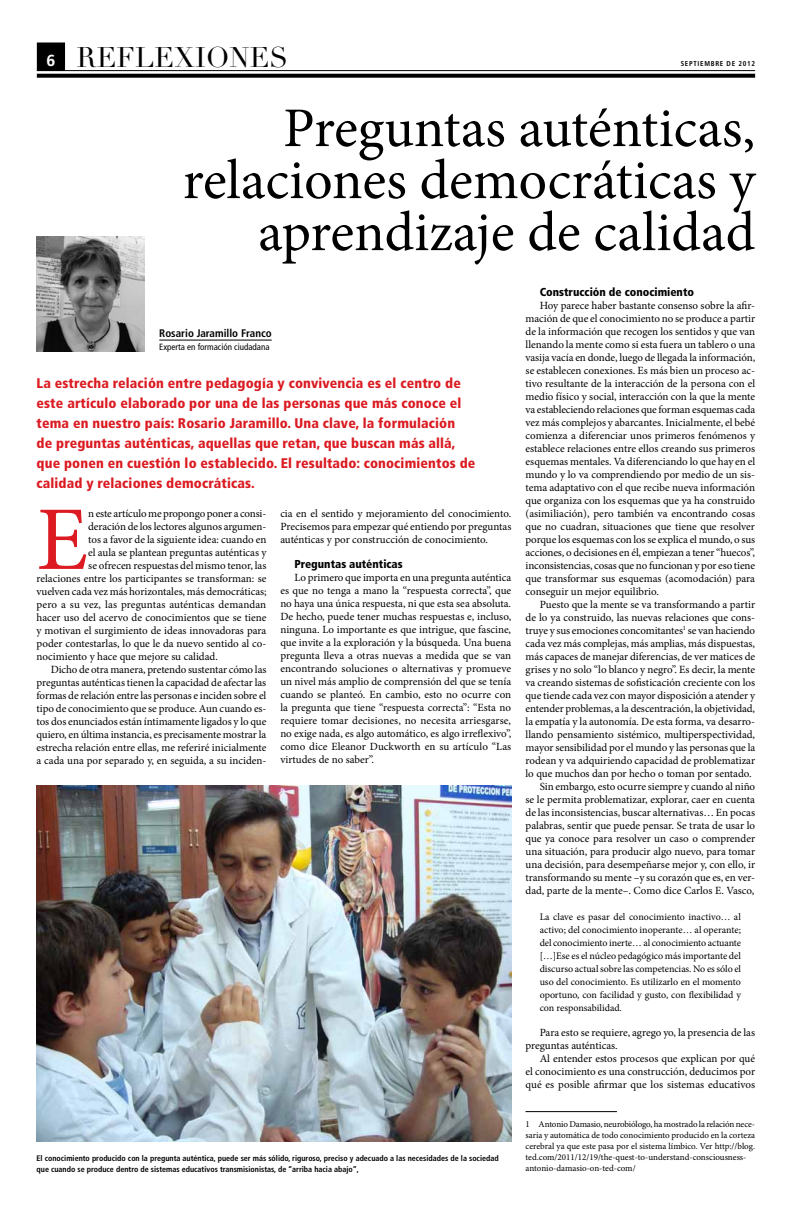
<style>
.page{position:relative;width:792px;height:1219px;background:#fff}
.page>*{position:absolute;margin:0;border:0;box-sizing:border-box;transform-origin:0 0}
.t1{font:91px "Minion Pro";color:#db1a21}
.t2{font:56px/52px "Minion Pro";color:#000;text-align:right}
.t3{font:28px "Didot LT Std";color:#000}
.t4{font:700 16px "Frutiger LT Std";color:#fff}
.t5{font:900 condensed 14px/20px "Frutiger LT Std";letter-spacing:.01em;color:#db1a21}
.t6{font:900 condensed 11.5px "Frutiger LT Std";color:#000}
.t7{font:11px/13px "Minion Pro";letter-spacing:-.005em;color:#000;text-align:justify}
.t8{font:700 condensed 11px "Frutiger LT Std";color:#000}
.t9{font:10px/13px "Minion Pro";color:#000;text-align:justify}
.t10{font:9px/11px "Minion Pro";letter-spacing:-.005em;color:#000}
.t11{font:condensed 9px "Frutiger LT Std";color:#000}
.t12{font:700 condensed 8px/11px "Frutiger LT Std";color:#000}
.t13{font:700 condensed 7px "Frutiger LT Std";letter-spacing:.1em;color:#000}
</style>
<div class="page">
<hr style="left:37px;top:70px;width:718px;height:1px;background:#000">
<div style="left:37px;top:43px;width:28px;height:27px;background:#000"></div>
<svg style="left:37px;top:74px;width:718px;height:4px;background:#121212"></svg>
<hr style="left:159px;top:340px;width:113px;height:1px;background:#000">
<img style="left:37px;top:786px;width:474px;height:356px">
<hr style="left:526px;top:1111px;width:91px;height:1px;background:#000">
<img style="left:37px;top:237px;width:108px;height:115px">
<h3 class="t3" style="left:77px;top:40px;width:213px">REFLEXIONES</h3>
<h3 class="t4" style="left:46px;top:51px;width:10px">6</h3>
<p class="t13" style="left:681px;top:60px;width:76px">septiembre de 2012</p>
<h2 class="t2" style="left:183px;top:102px;width:574px">Preguntas auténticas, relaciones democráticas y aprendizaje de calidad</h2>
<p class="t8" style="left:159px;top:327px;width:114px">Rosario Jaramillo Franco</p>
<p class="t11" style="left:159px;top:342px;width:112px">Experta en formación ciudadana</p>
<p class="t5" style="left:37px;top:373px;width:440px">La estrecha relación entre pedagogía y convivencia es el centro de este artículo elaborado por una de las personas que más conoce el tema en nuestro país: Rosario Jaramillo. Una clave, la formulación<br>de preguntas auténticas, aquellas que retan, que buscan más allá, que ponen en cuestión lo establecido. El resultado: conocimientos de calidad y relaciones democráticas.</p>
<h1 class="t1" style="left:37px;top:479px;width:53px">E</h1>
<p class="t7" style="left:88px;top:507px;width:180px">n este artículo me propongo poner a consi-</p>
<p class="t7" style="left:88px;top:520px;width:180px">deración de los lectores algunos argumen-</p>
<p class="t7" style="left:88px;top:533px;width:180px">tos a favor de la siguiente idea: cuando en</p>
<p class="t7" style="left:88px;top:546px;width:180px">el aula se plantean preguntas auténticas y</p>
<p class="t7" style="left:88px;top:559px;width:180px">se ofrecen respuestas del mismo tenor, las</p>
<p class="t7" style="left:37px;top:572px;width:231px">relaciones entre los participantes se transforman: se</p>
<p class="t7" style="left:37px;top:585px;width:232px">vuelven cada vez más horizontales, más democráticas;</p>
<p class="t7" style="left:37px;top:598px;width:231px">pero a su vez, las preguntas auténticas demandan</p>
<p class="t7" style="left:37px;top:611px;width:231px">hacer uso del acervo de conocimientos que se tiene</p>
<p class="t7" style="left:37px;top:624px;width:231px">y motivan el surgimiento de ideas innovadoras para</p>
<p class="t7" style="left:37px;top:637px;width:231px">poder contestarlas, lo que le da nuevo sentido al co-</p>
<p class="t7" style="left:37px;top:650px;width:183px">nocimiento y hace que mejore su calidad.</p>
<p class="t7" style="left:51px;top:663px;width:217px">Dicho de otra manera, pretendo sustentar cómo las</p>
<p class="t7" style="left:37px;top:676px;width:231px">preguntas auténticas tienen la capacidad de afectar las</p>
<p class="t7" style="left:37px;top:689px;width:231px">formas de relación entre las personas e inciden sobre el</p>
<p class="t7" style="left:37px;top:702px;width:231px">tipo de conocimiento que se produce. Aun cuando es-</p>
<p class="t7" style="left:37px;top:715px;width:231px">tos dos enunciados están íntimamente ligados y lo que</p>
<p class="t7" style="left:37px;top:728px;width:231px">quiero, en última instancia, es precisamente mostrar la</p>
<p class="t7" style="left:37px;top:741px;width:231px">estrecha relación entre ellas, me referiré inicialmente</p>
<p class="t7" style="left:37px;top:754px;width:231px">a cada una por separado y, en seguida, a su inciden-</p>
<p class="t7" style="left:280px;top:507px;width:233px">cia en el sentido y mejoramiento del conocimiento.<br>Precisemos para empezar qué entiendo por preguntas auténticas y por construcción de conocimiento.</p>
<p class="t6" style="left:294px;top:557px;width:110px">Preguntas auténticas</p>
<p class="t7" style="left:280px;top:571px;width:232px;text-indent:14px">Lo primero que importa en una pregunta auténtica es que no tenga a mano la “respuesta correcta”, que no haya una única respuesta, ni que esta sea absoluta.<br>De hecho, puede tener muchas respuestas e, incluso, ninguna. Lo importante es que intrigue, que fascine, que invite a la exploración y la búsqueda. Una buena pregunta lleva a otras nuevas a medida que se van encontrando soluciones o alternativas y promueve un nivel más amplio de comprensión del que se tenía cuando se planteó. En cambio, esto no ocurre con la pregunta que tiene “respuesta correcta”: “Esta no requiere tomar decisiones, no necesita arriesgarse, no exige nada, es algo automático, es algo irreflexivo”, como dice Eleanor Duckworth en su artículo “Las virtudes de no saber”.</p>
<p class="t12" style="left:37px;top:1153px;width:464px">El conocimiento producido con la pregunta auténtica, puede ser más sólido, riguroso, preciso y adecuado a las necesidades de la sociedad que cuando se produce dentro de sistemas educativos transmisionistas, de “arriba hacia abajo”,</p>
<p class="t6" style="left:540px;top:285px;width:156px">Construcción de conocimiento</p>
<p class="t7" style="left:526px;top:299px;width:231px;text-indent:14px">Hoy parece haber bastante consenso sobre la afir&shy;mación de que el conocimiento no se produce a partir de la información que recogen los sentidos y que van llenando la mente como si esta fuera un tablero o una vasija vacía en donde, luego de llegada la información, se establecen conexiones. Es más bien un proceso ac&shy;tivo resultante de la interacción de la persona con el medio físico y social, interacción con la que la mente va estableciendo relaciones que forman esquemas cada vez más complejos y abarcantes. Inicialmente, el bebé comienza a diferenciar unos primeros fenómenos y establece relaciones entre ellos creando sus primeros esquemas mentales. Va diferenciando lo que hay en el mundo y lo va comprendiendo por medio de un sis&shy;tema adaptativo con el que recibe nueva información que organiza con los esquemas que ya ha construido (asimiliación), pero también va encontrando cosas que no cuadran, situaciones que tiene que resolver porque los esquemas con los se explica el mundo, o sus acciones, o decisiones en él, empiezan a tener “huecos”, inconsistencias, cosas que no funcionan y por eso tiene que transformar sus esquemas (acomodación) para conseguir un mejor equilibrio.</p>
<p class="t7" style="left:540px;top:598px;width:217px">Puesto que la mente se va transformando a partir</p>
<p class="t7" style="left:526px;top:611px;width:231px">de lo ya construido, las nuevas relaciones que cons-</p>
<p class="t7" style="left:526px;top:624px;width:231px">truye y sus emociones concomitantes<sup>1</sup> se van haciendo</p>
<p class="t7" style="left:526px;top:637px;width:231px">cada vez más complejas, más amplias, más dispuestas,</p>
<p class="t7" style="left:526px;top:650px;width:231px">más capaces de manejar diferencias, de ver matices de</p>
<p class="t7" style="left:526px;top:663px;width:231px">grises y no solo “lo blanco y negro”. Es decir, la mente</p>
<p class="t7" style="left:526px;top:676px;width:231px">va creando sistemas de sofisticación creciente con los</p>
<p class="t7" style="left:526px;top:689px;width:231px">que tiende cada vez con mayor disposición a atender y</p>
<p class="t7" style="left:526px;top:702px;width:231px">entender problemas, a la descentración, la objetividad,</p>
<p class="t7" style="left:526px;top:715px;width:231px">la empatía y la autonomía. De esta forma, va desarro-</p>
<p class="t7" style="left:526px;top:728px;width:231px">llando pensamiento sistémico, multiperspectividad,</p>
<p class="t7" style="left:526px;top:741px;width:231px">mayor sensibilidad por el mundo y las personas que la</p>
<p class="t7" style="left:526px;top:754px;width:231px">rodean y va adquiriendo capacidad de problematizar</p>
<p class="t7" style="left:526px;top:767px;width:228px">lo que muchos dan por hecho o toman por sentado.</p>
<p class="t7" style="left:540px;top:780px;width:217px">Sin embargo, esto ocurre siempre y cuando al niño</p>
<p class="t7" style="left:526px;top:793px;width:231px">se le permita problematizar, explorar, caer en cuenta</p>
<p class="t7" style="left:526px;top:806px;width:231px">de las inconsistencias, buscar alternativas… En pocas</p>
<p class="t7" style="left:526px;top:819px;width:231px">palabras, sentir que puede pensar. Se trata de usar lo</p>
<p class="t7" style="left:526px;top:832px;width:231px">que ya conoce para resolver un caso o comprender</p>
<p class="t7" style="left:526px;top:845px;width:231px">una situación, para producir algo nuevo, para tomar</p>
<p class="t7" style="left:526px;top:858px;width:231px">una decisión, para desempeñarse mejor y, con ello, ir</p>
<p class="t7" style="left:526px;top:871px;width:231px">transformando su mente –y su corazón que es, en ver-</p>
<p class="t7" style="left:526px;top:884px;width:230px">dad, parte de la mente–. Como dice Carlos E. Vasco,</p>
<p class="t9" style="left:540px;top:910px;width:203px">La clave es pasar del conocimiento inactivo… al activo; del conocimiento inoperante… al operante; del conocimiento inerte… al conocimiento actuante […]Ese es el núcleo pedagógico más importante del discurso actual sobre las competencias. No es sólo el uso del conocimiento. Es utilizarlo en el momento oportuno, con facilidad y gusto, con flexibilidad y con responsabilidad.</p>
<p class="t7" style="left:526px;top:1026px;width:231px;text-indent:14px">Para esto se requiere, agrego yo, la presencia de las preguntas auténticas.</p>
<p class="t7" style="left:526px;top:1052px;width:231px;text-indent:14px">Al entender estos procesos que explican por qué el conocimiento es una construcción, deducimos por qué es posible afirmar que los sistemas educativos</p>
<p class="t10" style="left:526px;top:1119px;width:231px">1 Antonio Damasio, neurobiólogo, ha mostrado la relación nece&shy;saria y automática de todo conocimiento producido en la corteza cerebral ya que este pasa por el sistema límbico. Ver http://blog. ted.com/2011/12/19/the-quest-to-understand-consciousness&shy;antonio-damasio-on-ted-com/</p>
</div>
